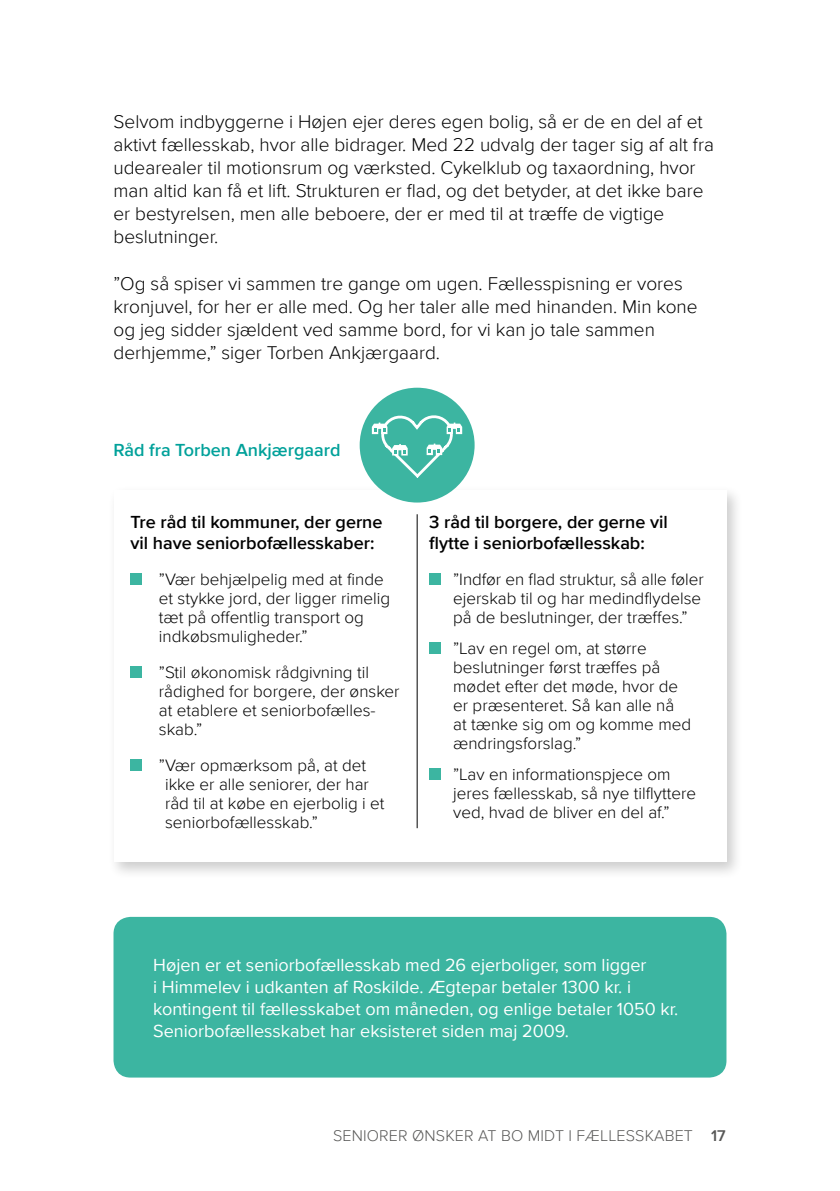
<style>
.page{position:relative;width:840px;height:1191px;background:#fff}
.page>*{position:absolute;margin:0;border:0;box-sizing:border-box;transform-origin:0 0}
._01_Brød{font:300 19px/23px "Proxima Nova";color:#000}
._10_Lilleboks_brød{font:18px/22px "Proxima Nova";color:#fff}
._12_tabel_over_NY{font:600 18px/21px "Proxima Nova";color:#000}
._12_tabel_over_NY-2{font:600 18px "Proxima Nova";color:#00a19a}
._12_Tabel_brød{font:300 17px/19px "Proxima Nova";color:#000}
.t1{font:300 16px "Proxima Nova";letter-spacing:.01em;color:#575756}
.s1{font-weight:600}
</style>
<div class="page">
<div style="left:108px;top:485px;width:635px;height:394px;background:#000;opacity:.2"></div>
<div style="left:113px;top:491px;width:613px;height:371px;background:#fff"></div>
<div style="left:130px;top:573px;width:12px;height:11px;background:#3cb5a1"></div>
<div style="left:130px;top:666px;width:12px;height:11px;background:#3cb5a1"></div>
<div style="left:130px;top:759px;width:12px;height:11px;background:#3cb5a1"></div>
<div style="left:429px;top:573px;width:11px;height:11px;background:#3cb5a1"></div>
<div style="left:429px;top:642px;width:11px;height:11px;background:#3cb5a1"></div>
<div style="left:429px;top:768px;width:11px;height:11px;background:#3cb5a1"></div>
<div style="left:359px;top:388px;width:115px;height:114px;background:#3cb5a1;border-radius:50%"></div>
<svg style="left:371px;top:415px;width:91px;height:68px"></svg>
<hr style="left:416px;top:514px;width:1px;height:314px;background:#000">
<div style="left:113px;top:917px;width:613px;height:160px;background:#3cb5a1;border-radius:17px"></div>
<p class="_01_Brød" style="left:113px;top:110px;width:601px">Selvom indbyggerne i Højen ejer deres egen bolig, så er de en del af et aktivt fællesskab, hvor alle bidrager. Med 22 udvalg der tager sig af alt fra udearealer til motionsrum og værksted. Cykelklub og taxaordning, hvor man altid kan få et lift. Strukturen er flad, og det betyder, at det ikke bare er bestyrelsen, men alle beboere, der er med til at træffe de vigtige beslutninger.</p>
<p class="_01_Brød" style="left:113px;top:271px;width:585px">”Og så spiser vi sammen tre gange om ugen. Fællesspisning er vores kronjuvel, for her er alle med. Og her taler alle med hinanden. Min kone og jeg sidder sjældent ved samme bord, for vi kan jo tale sammen derhjemme,” siger Torben Ankjærgaard.</p>
<p class="_12_tabel_over_NY-2" style="left:113px;top:437px;width:228px">Råd fra Torben Ankjærgaard</p>
<p class="_12_tabel_over_NY" style="left:130px;top:510px;width:253px">Tre råd til kommuner, der gerne vil have seniorbofællesskaber:</p>
<p class="_12_Tabel_brød" style="left:159px;top:568px;width:233px">”Vær behjælpelig med at finde et stykke jord, der ligger rimelig tæt på offentlig transport og indkøbsmuligheder.”</p>
<p class="_12_Tabel_brød" style="left:159px;top:661px;width:242px">”Stil økonomisk rådgivning til rådighed for borgere, der ønsker at etablere et seniorbofælles&shy;skab.”</p>
<p class="_12_Tabel_brød" style="left:165px;top:754px;width:221px;text-indent:-6px">”Vær opmærksom på, at det ikke er alle seniorer, der har råd til at købe en ejerbolig i et seniorbofællesskab.”</p>
<p class="_12_tabel_over_NY" style="left:429px;top:510px;width:240px">3 råd til borgere, der gerne vil flytte i seniorbofællesskab:</p>
<p class="_12_Tabel_brød" style="left:453px;top:568px;width:252px">”Indfør en flad struktur, så alle føler ejerskab til og har medindflydelse på de beslutninger, der træffes.”</p>
<p class="_12_Tabel_brød" style="left:453px;top:637px;width:239px">”Lav en regel om, at større beslutninger først træffes på mødet efter det møde, hvor de er præsenteret. Så kan alle nå at tænke sig om og komme med ændringsforslag.”</p>
<p class="_12_Tabel_brød" style="left:453px;top:763px;width:244px">”Lav en informationspjece om jeres fællesskab, så nye tilflyttere ved, hvad de bliver en del af.”</p>
<p class="_10_Lilleboks_brød" style="left:153px;top:953px;width:526px">Højen er et seniorbofællesskab med 26 ejerboliger, som ligger<br>i Himmelev i udkanten af Roskilde. Ægtepar betaler 1300 kr. i kontingent til fællesskabet om måneden, og enlige betaler 1050 kr.<br>Seniorbofællesskabet har eksisteret siden maj 2009.</p>
<p class="t1" style="left:333px;top:1124px;width:394px">SENIORER ØNSKER AT BO MIDT I FÆLLESSKABET <span class="s1">17</span></p>
</div>
